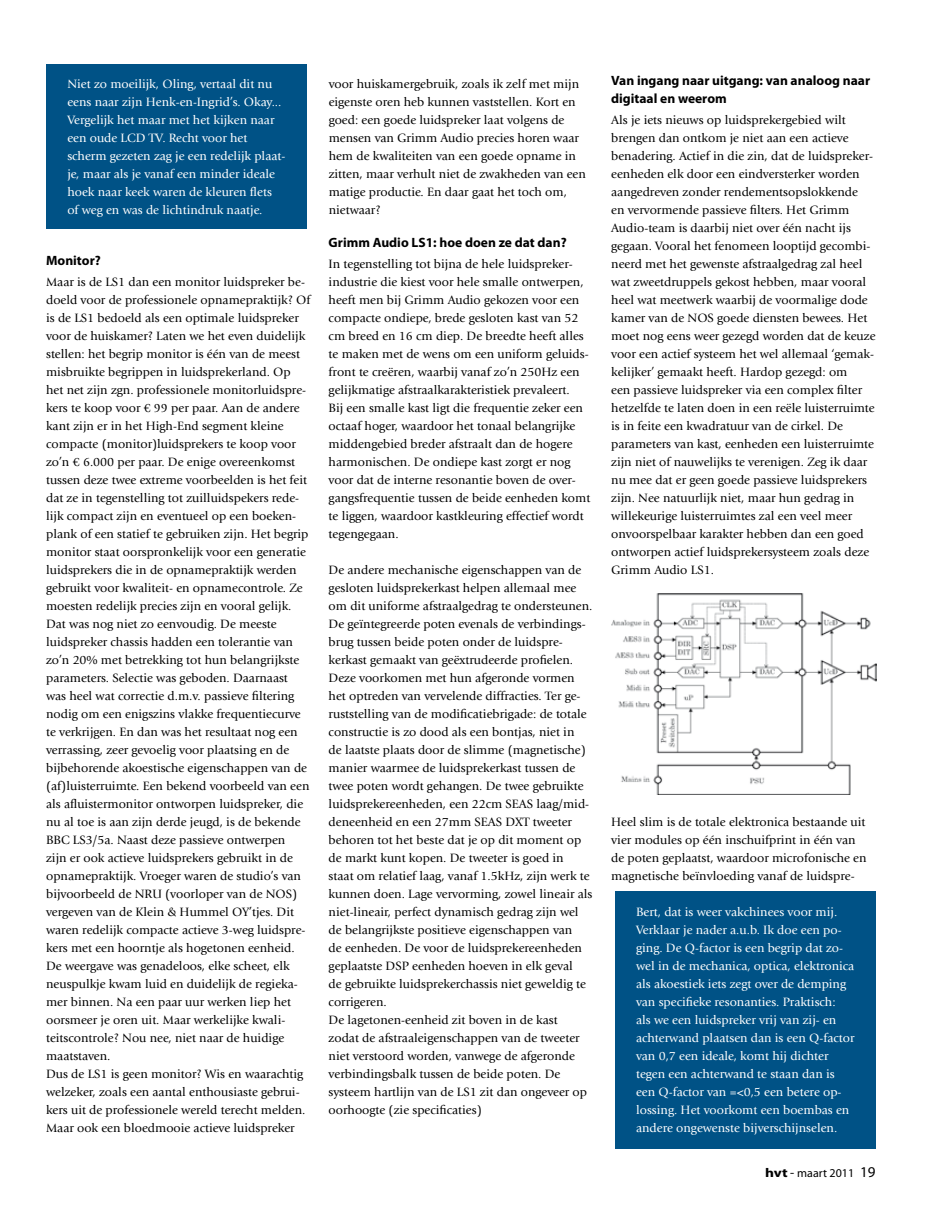
<style>
.page{position:relative;width:936px;height:1212px;background:#fff}
.page>*{position:absolute;margin:0;border:0;box-sizing:border-box;transform-origin:0 0}
.t1{font:700 13.5px/18px "Myriad Pro";color:#000}
.t2{font:12.6px/18px "Giovanni Std";color:#000}
.t3{font:12.6px/18px "Giovanni Std";color:#fff}
.t4{font:12px "Myriad Pro";color:#000}
.s1{font-weight:700;font-size:12.75px}
.s2{font-size:13.5px}
.s3{font-size:15px}
</style>
<div class="page">
<div style="left:46px;top:64px;width:261px;height:165px;background:#005286"></div>
<div style="left:614px;top:891px;width:261px;height:257px;background:#005286"></div>
<img style="left:612px;top:593px;width:263px;height:202px">
<p class="t3" style="left:67px;top:75px;width:219px">Niet zo moeilijk, Oling, vertaal dit nu eens naar zijn Henk-en-Ingrid’s. Okay...<br>Vergelijk het maar met het kijken naar een oude LCD TV. Recht voor het scherm gezeten zag je een redelijk plaat&shy;je, maar als je vanaf een minder ideale hoek naar keek waren de kleuren flets of weg en was de lichtindruk naatje.</p>
<p class="t1" style="left:46px;top:251px;width:56px">Monitor?</p>
<p class="t2" style="left:46px;top:273px;width:266px">Maar is de LS1 dan een monitor luidspreker be&shy;doeld voor de professionele opnamepraktijk? Of is de LS1 bedoeld als een optimale luidspreker voor de huiskamer? Laten we het even duidelijk stellen: het begrip monitor is één van de meest misbruikte begrippen in luidsprekerland. Op het net zijn zgn. professionele monitorluidspre&shy;kers te koop voor € 99 per paar. Aan de andere kant zijn er in het High-End segment kleine compacte (monitor)luidsprekers te koop voor zo’n € 6.000 per paar. De enige overeenkomst tussen deze twee extreme voorbeelden is het feit dat ze in tegenstelling tot zuilluidspekers rede&shy;lijk compact zijn en eventueel op een boeken&shy;plank of een statief te gebruiken zijn. Het begrip monitor staat oorspronkelijk voor een generatie luidsprekers die in de opnamepraktijk werden gebruikt voor kwaliteit- en opnamecontrole. Ze moesten redelijk precies zijn en vooral gelijk.<br>Dat was nog niet zo eenvoudig. De meeste luidspreker chassis hadden een tolerantie van zo’n 20% met betrekking tot hun belangrijkste parameters. Selectie was geboden. Daarnaast was heel wat correctie d.m.v. passieve filtering nodig om een enigszins vlakke frequentiecurve te verkrijgen. En dan was het resultaat nog een verrassing, zeer gevoelig voor plaatsing en de bijbehorende akoestische eigenschappen van de (af)luisterruimte. Een bekend voorbeeld van een als afluistermonitor ontworpen luidspreker, die nu al toe is aan zijn derde jeugd, is de bekende BBC LS3/5a. Naast deze passieve ontwerpen<br>zijn er ook actieve luidsprekers gebruikt in de opnamepraktijk. Vroeger waren de studio’s van bijvoorbeeld de NRU (voorloper van de NOS) vergeven van de Klein &amp; Hummel OY’tjes. Dit waren redelijk compacte actieve 3-weg luidspre&shy;kers met een hoorntje als hogetonen eenheid.<br>De weergave was genadeloos, elke scheet, elk neuspulkje kwam luid en duidelijk de regieka&shy;mer binnen. Na een paar uur werken liep het oorsmeer je oren uit. Maar werkelijke kwali&shy;teitscontrole? Nou nee, niet naar de huidige maatstaven.<br>Dus de LS1 is geen monitor? Wis en waarachtig welzeker, zoals een aantal enthousiaste gebrui&shy;kers uit de professionele wereld terecht melden.<br>Maar ook een bloedmooie actieve luidspreker</p>
<p class="t2" style="left:328px;top:75px;width:259px">voor huiskamergebruik, zoals ik zelf met mijn eigenste oren heb kunnen vaststellen. Kort en goed: een goede luidspreker laat volgens de mensen van Grimm Audio precies horen waar hem de kwaliteiten van een goede opname in zitten, maar verhult niet de zwakheden van een matige productie. En daar gaat het toch om, nietwaar?</p>
<p class="t1" style="left:328px;top:233px;width:239px">Grimm Audio LS1: hoe doen ze dat dan?</p>
<p class="t2" style="left:328px;top:255px;width:263px">In tegenstelling tot bijna de hele luidspreker&shy;industrie die kiest voor hele smalle ontwerpen, heeft men bij Grimm Audio gekozen voor een compacte ondiepe, brede gesloten kast van 52 cm breed en 16 cm diep. De breedte heeft alles te maken met de wens om een uniform geluids&shy;front te creëren, waarbij vanaf zo’n 250Hz een gelijkmatige afstraalkarakteristiek prevaleert.<br>Bij een smalle kast ligt die frequentie zeker een octaaf hoger, waardoor het tonaal belangrijke middengebied breder afstraalt dan de hogere harmonischen. De ondiepe kast zorgt er nog voor dat de interne resonantie boven de over&shy;gangsfrequentie tussen de beide eenheden komt te liggen, waardoor kastkleuring effectief wordt tegengegaan.</p>
<p class="t2" style="left:328px;top:561px;width:265px">De andere mechanische eigenschappen van de gesloten luidsprekerkast helpen allemaal mee om dit uniforme afstraalgedrag te ondersteunen.<br>De geïntegreerde poten evenals de verbindings&shy;brug tussen beide poten onder de luidspre&shy;kerkast gemaakt van geëxtrudeerde profielen.<br>Deze voorkomen met hun afgeronde vormen het optreden van vervelende diffracties. Ter ge&shy;ruststelling van de modificatiebrigade: de totale constructie is zo dood als een bontjas, niet in<br>de laatste plaats door de slimme (magnetische) manier waarmee de luidsprekerkast tussen de twee poten wordt gehangen. De twee gebruikte luidsprekereenheden, een 22cm SEAS laag/mid&shy;deneenheid en een 27mm SEAS DXT tweeter behoren tot het beste dat je op dit moment op de markt kunt kopen. De tweeter is goed in<br>staat om relatief laag, vanaf 1.5kHz, zijn werk te kunnen doen. Lage vervorming, zowel lineair als niet-lineair, perfect dynamisch gedrag zijn wel de belangrijkste positieve eigenschappen van<br>de eenheden. De voor de luidsprekereenheden geplaatste DSP eenheden hoeven in elk geval<br>de gebruikte luidsprekerchassis niet geweldig te corrigeren.<br>De lagetonen-eenheid zit boven in de kast<br>zodat de afstraaleigenschappen van de tweeter niet verstoord worden, vanwege de afgeronde verbindingsbalk tussen de beide poten. De systeem hartlijn van de LS1 zit dan ongeveer op oorhoogte (zie specificaties)</p>
<p class="t1" style="left:611px;top:71px;width:260px">Van ingang naar uitgang: van analoog naar digitaal en weerom</p>
<p class="t2" style="left:611px;top:111px;width:266px">Als je iets nieuws op luidsprekergebied wilt brengen dan ontkom je niet aan een actieve benadering. Actief in die zin, dat de luidspreker&shy;eenheden elk door een eindversterker worden aangedreven zonder rendementsopslokkende<br>en vervormende passieve filters. Het Grimm Audio-team is daarbij niet over één nacht ijs gegaan. Vooral het fenomeen looptijd gecombi&shy;neerd met het gewenste afstraalgedrag zal heel wat zweetdruppels gekost hebben, maar vooral heel wat meetwerk waarbij de voormalige dode kamer van de NOS goede diensten bewees. Het moet nog eens weer gezegd worden dat de keuze voor een actief systeem het wel allemaal ‘gemak&shy;kelijker’ gemaakt heeft. Hardop gezegd: om<br>een passieve luidspreker via een complex filter hetzelfde te laten doen in een reële luisterruimte is in feite een kwadratuur van de cirkel. De parameters van kast, eenheden een luisterruimte zijn niet of nauwelijks te verenigen. Zeg ik daar nu mee dat er geen goede passieve luidsprekers zijn. Nee natuurlijk niet, maar hun gedrag in willekeurige luisterruimtes zal een veel meer onvoorspelbaar karakter hebben dan een goed ontworpen actief luidsprekersysteem zoals deze Grimm Audio LS1.</p>
<p class="t2" style="left:611px;top:813px;width:257px">Heel slim is de totale elektronica bestaande uit vier modules op één inschuifprint in één van de poten geplaatst, waardoor microfonische en magnetische beïnvloeding vanaf de luidspre-</p>
<p class="t3" style="left:636px;top:903px;width:220px">Bert, dat is weer vakchinees voor mij.<br>Verklaar je nader a.u.b. Ik doe een po&shy;ging. De Q-factor is een begrip dat zo&shy;wel in de mechanica, optica, elektronica als akoestiek iets zegt over de demping van specifieke resonanties. Praktisch:<br>als we een luidspreker vrij van zij- en achterwand plaatsen dan is een Q-factor van 0,7 een ideale, komt hij dichter tegen een achterwand te staan dan is een Q-factor van =&lt;0,5 een betere op&shy;lossing. Het voorkomt een boembas en andere ongewenste bijverschijnselen.</p>
<p class="t4" style="left:765px;top:1165px;width:112px"><span class="s1">hvt</span> <span class="s2">-</span> maart 2011 <span class="s3">19</span></p>
</div>
